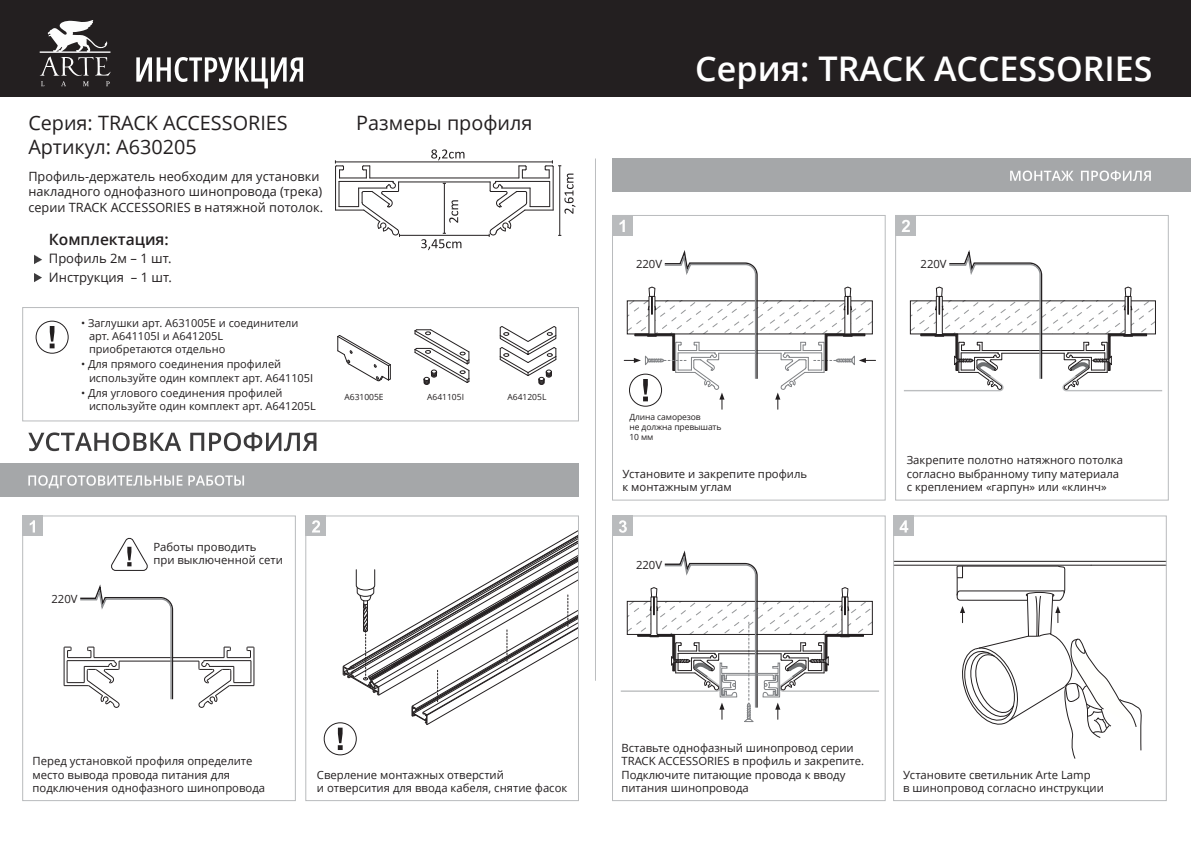
<style>
.page{position:relative;width:1191px;height:842px;background:#fff}
.page>*{position:absolute;margin:0;border:0;box-sizing:border-box;transform-origin:0 0}
.t1{font:600 34px "Open Sans";color:#fff}
.t2{font:19.8px/23.8px "Open Sans";color:#231f20}
.t3{font:600 15.6px "Open Sans";color:#231f20}
.t4{font:13px/18.4px "Open Sans";color:#231f20}
.t5{font:12.8px/15.2px "Open Sans";color:#231f20}
.t6{font:11.4px/13.6px "Open Sans";color:#231f20}
.t7{font:11px/13.2px "Open Sans";color:#231f20}
.t8{font:8.4px/10.2px "Open Sans";letter-spacing:-.01em;color:#231f20}
</style>
<div class="page">
<div style="left:0;top:0;width:1191px;height:96px;background:#231f20"></div>
<svg style="left:40px;top:20px;width:70px;height:66px"></svg>
<svg style="left:136px;top:57px;width:167px;height:31px"></svg>
<div style="left:612px;top:158px;width:579px;height:34px;background:#a5a7a9"></div>
<svg style="left:1010px;top:171px;width:63px;height:10px"></svg>
<svg style="left:1081px;top:171px;width:69px;height:10px"></svg>
<svg style="left:28px;top:432px;width:153px;height:19px"></svg>
<svg style="left:190px;top:432px;width:126px;height:19px"></svg>
<svg style="left:34px;top:255px;width:8px;height:9px"></svg>
<svg style="left:34px;top:273px;width:8px;height:9px"></svg>
<div style="left:0;top:463px;width:578px;height:34px;background:#a5a7a9"></div>
<svg style="left:28px;top:475px;width:154px;height:13px"></svg>
<svg style="left:188px;top:475px;width:56px;height:11px"></svg>
<div style="left:305px;top:516px;width:274px;height:285px;border:1px solid #b9bbbd"></div>
<div style="left:324px;top:722px;width:32px;height:33px;border:1px solid #231f20;border-radius:50%"></div>
<svg style="left:338px;top:530px;width:240px;height:220px"></svg>
<div style="left:36px;top:321px;width:32px;height:32px;border:1px solid #231f20;border-radius:50%"></div>
<svg style="left:50px;top:326px;width:5px;height:22px"></svg>
<div style="left:23px;top:516px;width:20px;height:20px;background:#b9bbbd"></div>
<svg style="left:30px;top:520px;width:5px;height:12px"></svg>
<div style="left:306px;top:516px;width:20px;height:20px;background:#b9bbbd"></div>
<svg style="left:312px;top:520px;width:8px;height:12px"></svg>
<div style="left:22px;top:516px;width:274px;height:285px;border:1px solid #b9bbbd"></div>
<div style="left:895px;top:215px;width:20px;height:20px;background:#b9bbbd"></div>
<svg style="left:901px;top:220px;width:9px;height:12px"></svg>
<div style="left:612px;top:215px;width:273px;height:285px;border:1px solid #b9bbbd"></div>
<div style="left:612px;top:215px;width:20px;height:20px;background:#b9bbbd"></div>
<svg style="left:619px;top:220px;width:6px;height:12px"></svg>
<hr style="left:1091px;top:565px;width:75px;height:1px;background:#231f20">
<div style="left:612px;top:516px;width:20px;height:20px;background:#b9bbbd"></div>
<svg style="left:619px;top:520px;width:8px;height:13px"></svg>
<hr style="left:893px;top:565px;width:198px;height:1px;background:#231f20">
<hr style="left:893px;top:561px;width:273px;height:1px;background:#231f20">
<div style="left:893px;top:516px;width:273px;height:285px;border:1px solid #b9bbbd"></div>
<div style="left:893px;top:516px;width:20px;height:20px;background:#b9bbbd"></div>
<svg style="left:899px;top:520px;width:9px;height:12px"></svg>
<div style="left:22px;top:307px;width:557px;height:114px;border:1px solid #b9bbbd"></div>
<hr style="left:370px;top:177px;width:149px;height:1px;background:#231f20">
<hr style="left:398px;top:181px;width:92px;height:1px;background:#231f20">
<svg style="left:449px;top:200px;width:9px;height:23px"></svg>
<svg style="left:431px;top:149px;width:33px;height:11px"></svg>
<hr style="left:444px;top:183px;width:1px;height:50px;background:#231f20">
<svg style="left:421px;top:233px;width:40px;height:17px"></svg>
<hr style="left:335px;top:162px;width:217px;height:1px;background:#231f20">
<hr style="left:399px;top:235px;width:90px;height:1px;background:#231f20">
<svg style="left:489px;top:160px;width:86px;height:77px"></svg>
<svg style="left:335px;top:160px;width:65px;height:77px"></svg>
<hr style="left:94px;top:657px;width:130px;height:1px;background:#231f20">
<hr style="left:119px;top:661px;width:80px;height:1px;background:#231f20">
<hr style="left:254px;top:648px;width:1px;height:38px;background:#231f20">
<svg style="left:198px;top:646px;width:56px;height:62px"></svg>
<hr style="left:204px;top:660px;width:47px;height:1px;background:#231f20">
<div style="left:895px;top:215px;width:273px;height:285px;border:1px solid #b9bbbd"></div>
<div style="left:612px;top:516px;width:273px;height:285px;border:1px solid #b9bbbd"></div>
<svg style="left:63px;top:584px;width:111px;height:124px"></svg>
<svg style="left:904px;top:250px;width:259px;height:142px"></svg>
<svg style="left:620px;top:550px;width:259px;height:172px"></svg>
<svg style="left:956px;top:565px;width:186px;height:194px"></svg>
<hr style="left:595px;top:158px;width:1px;height:523px;background:#bcbec0">
<svg style="left:624px;top:250px;width:251px;height:159px"></svg>
<svg style="left:337px;top:335px;width:54px;height:46px"></svg>
<svg style="left:499px;top:326px;width:57px;height:59px"></svg>
<svg style="left:414px;top:329px;width:56px;height:56px"></svg>
<svg style="left:111px;top:538px;width:37px;height:33px"></svg>
<h2 class="t2" style="left:28px;top:111px;width:261px">Серия: TRACK ACCESSORIES<br>Артикул: A630205</h2>
<h2 class="t2" style="left:356px;top:111px;width:178px">Размеры профиля</h2>
<p class="t5" style="left:28px;top:168px;width:296px">Профиль-держатель необходим для установки накладного однофазного шинопровода (трека) серии TRACK ACCESSORIES в натяжной потолок.</p>
<h3 class="t3" style="left:49px;top:228px;width:121px">Комплектация:</h3>
<p class="t4" style="left:49px;top:249px;width:125px">Профиль 2м – 1 шт.<br>Инструкция – 1 шт.</p>
<p class="t7" style="left:89px;top:316px;width:211px;text-indent:-8px">• Заглушки арт. A631005E и соединители арт. A641105I и A641205L приобретаются отдельно</p>
<p class="t7" style="left:89px;top:358px;width:226px;text-indent:-8px">• Для прямого соединения профилей используйте один комплект арт. A641105I</p>
<p class="t7" style="left:89px;top:386px;width:228px;text-indent:-8px">• Для углового соединения профилей используйте один комплект арт. A641205L</p>
<p class="t8" style="left:427px;top:392px;width:38px">A641105I</p>
<p class="t8" style="left:507px;top:392px;width:40px">A641205L</p>
<p class="t8" style="left:344px;top:392px;width:41px">A631005E</p>
<p class="t6" style="left:51px;top:591px;width:28px">220V</p>
<p class="t6" style="left:153px;top:540px;width:131px">Работы проводить<br>при выключенной сети</p>
<h1 class="t1" style="left:695px;top:45px;width:459px">Серия: TRACK ACCESSORIES</h1>
<p class="t6" style="left:636px;top:257px;width:28px">220V</p>
<p class="t6" style="left:920px;top:257px;width:28px">220V</p>
<p class="t8" style="left:629px;top:411px;width:94px">Длина саморезов<br>не должна превышать<br>10 мм</p>
<p class="t6" style="left:622px;top:466px;width:186px">Установите и закрепите профиль к монтажным углам</p>
<p class="t6" style="left:636px;top:557px;width:28px">220V</p>
<p class="t6" style="left:906px;top:453px;width:218px">Закрепите полотно натяжного потолка согласно выбранному типу материала с креплением «гарпун» или «клинч»</p>
<p class="t6" style="left:33px;top:754px;width:234px">Перед установкой профиля определите место вывода провода питания для подключения однофазного шинопровода</p>
<p class="t6" style="left:317px;top:767px;width:252px">Cверление монтажных отверстий<br>и отверсития для ввода кабеля, снятие фасок</p>
<p class="t6" style="left:621px;top:740px;width:244px">Вставьте однофазный шинопровод серии TRACK ACCESSORIES в профиль и закрепите.<br>Подключите питающие провода к вводу питания шинопровода</p>
<p class="t6" style="left:903px;top:767px;width:202px">Установите светильник Arte Lamp<br>в шинопровод согласно инструкции</p>
</div>
